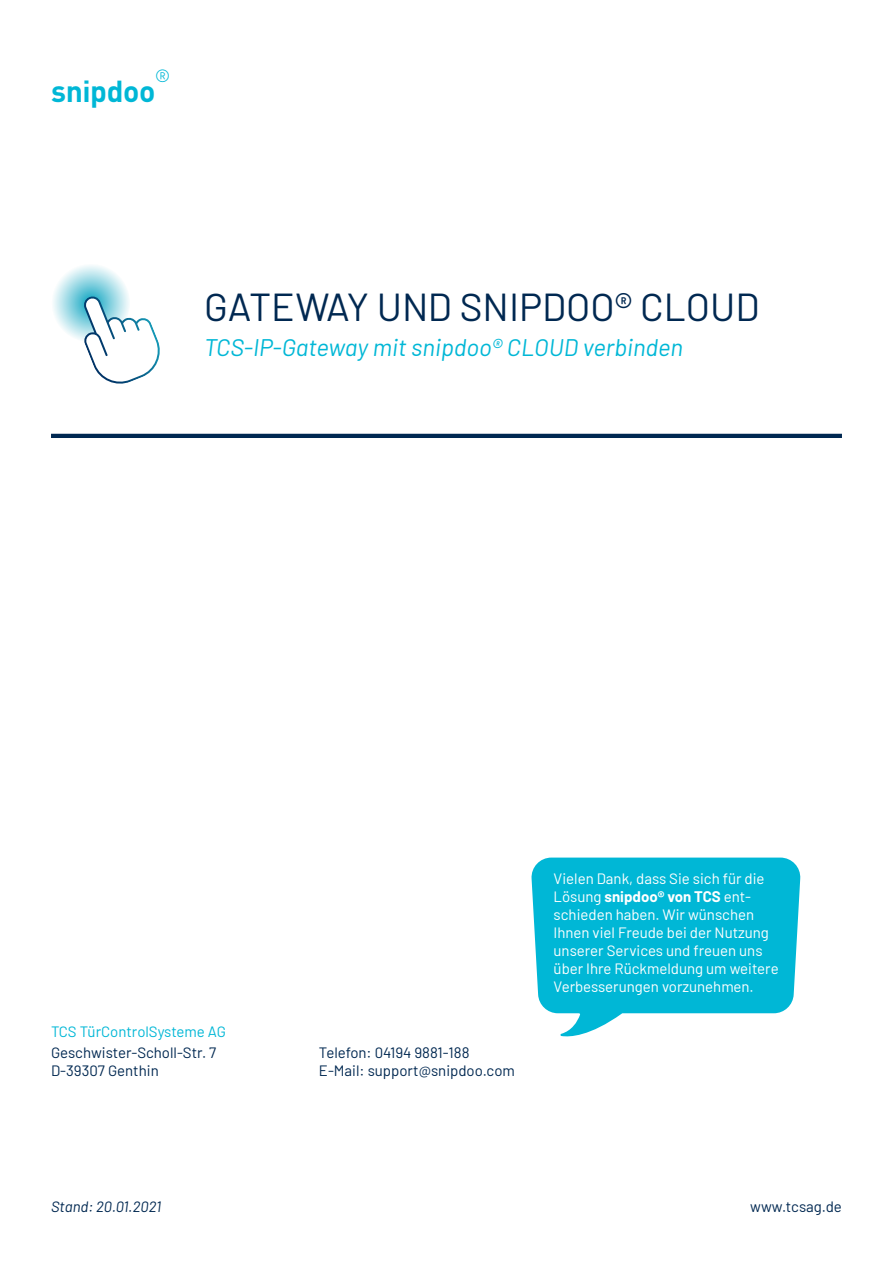
<style>
.page{position:relative;width:893px;height:1263px;background:#fff}
.page>*{position:absolute;margin:0;border:0;box-sizing:border-box;transform-origin:0 0}
.t1{font:39px "Barlow";color:#002851}
.t2{font:700 30px "DIN Pro";letter-spacing:-.015em;color:#00b7d6}
.t3{font:italic 24px "Barlow";color:#00b7d6}
.t4{font:21px "Barlow";color:#002851}
.t5{font:300 17.55px "DIN Pro";color:#00b7d6}
.t6{font:15px/18px "Barlow";color:#fff}
.t7{font:15px "Barlow";color:#002851}
.t8{font:15px "Barlow";color:#00b7d6}
.t9{font:italic 15px "Barlow";color:#002851}
.s1{font-weight:700}
</style>
<div class="page">
<hr style="left:51px;top:434px;width:791px;height:4px;background:#002851">
<svg style="left:56px;top:268px;width:69px;height:69px;background:#98d8e4"></svg>
<div style="left:51px;top:263px;width:79px;height:79px;border:11px solid #00a0be;border-radius:50%"></div>
<svg style="left:83px;top:295px;width:77px;height:89px"></svg>
<svg style="left:531px;top:857px;width:270px;height:180px;background:#27c2dc"></svg>
<p class="t5" style="left:155px;top:62px;width:17px">®</p>
<p class="t2" style="left:51px;top:66px;width:106px">snipdoo</p>
<p class="t1" style="left:204px;top:278px;width:557px">GATEWAY UND SNIPDOO® CLOUD</p>
<p class="t3" style="left:204px;top:330px;width:480px">TCS-IP-Gateway mit snipdoo® CLOUD verbinden</p>
<p class="t6" style="left:554px;top:868px;width:227px">Vielen Dank, dass Sie sich für die<br>Lösung <span class="s1">snipdoo® von TCS</span> ent&shy;schieden haben. Wir wünschen<br>Ihnen viel Freude bei der Nutzung unserer Services und freuen uns über Ihre Rückmeldung um weitere<br>Verbesserungen vorzunehmen.</p>
<p class="t8" style="left:51px;top:1020px;width:176px">TCS TürControlSysteme AG</p>
<p class="t7" style="left:51px;top:1041px;width:167px">Geschwister-Scholl-Str. 7</p>
<p class="t7" style="left:51px;top:1059px;width:109px">D-39307 Genthin</p>
<p class="t9" style="left:51px;top:1196px;width:112px">Stand: 20.01.2021</p>
<p class="t7" style="left:319px;top:1041px;width:152px">Telefon: 04194 9881-188</p>
<p class="t7" style="left:319px;top:1059px;width:198px">E-Mail: support@snipdoo.com</p>
<h3 class="t4" style="left:831px;top:1189px;width:12px">18</h3>
<p class="t7" style="left:750px;top:1196px;width:93px">www.tcsag.de</p>
</div>
